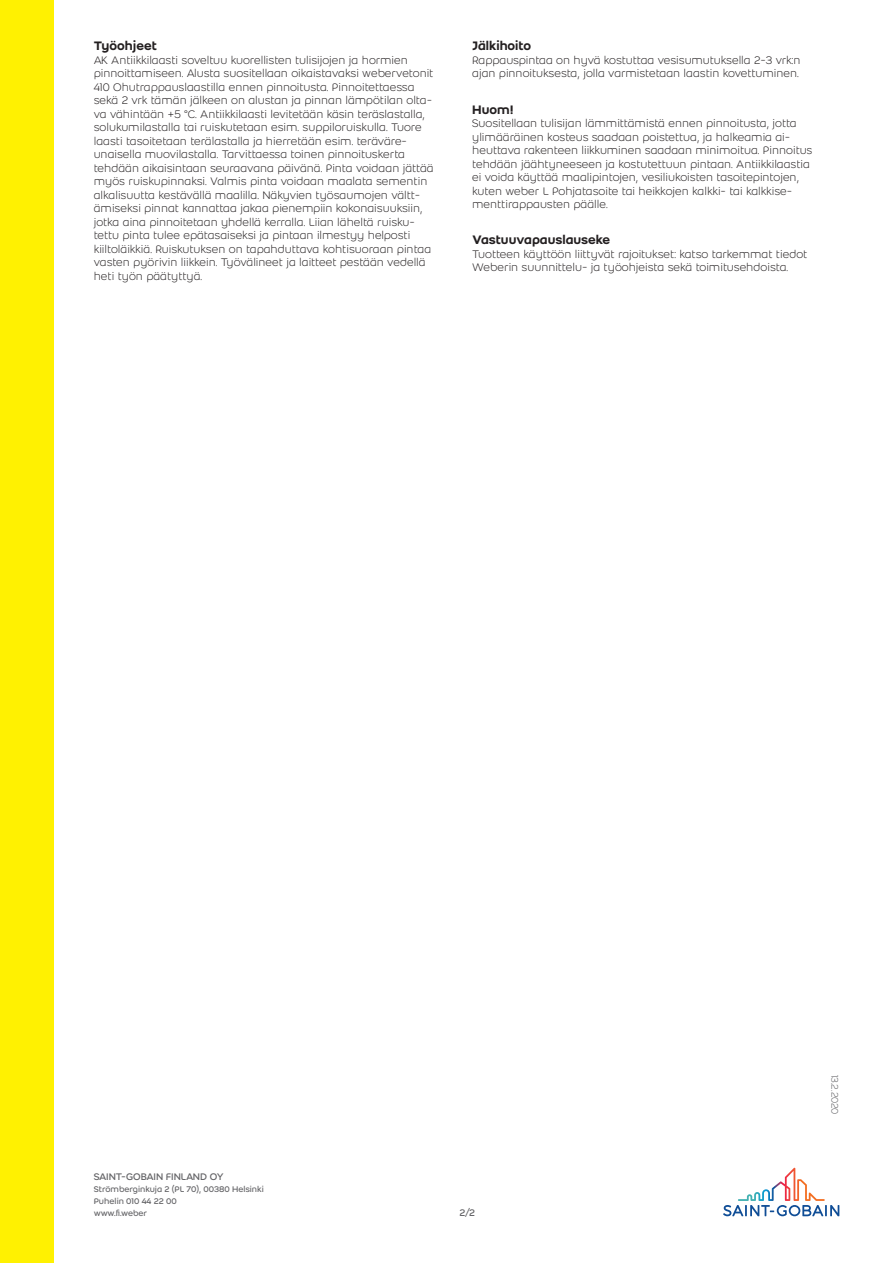
<style>
.page{position:relative;width:893px;height:1263px;background:#fff}
.page>*{position:absolute;margin:0;border:0;box-sizing:border-box;transform-origin:0 0}
.Second_header{font:500 13.5px "Weber";color:#231f20}
.Body_text{font:300 12px/13.5px "Weber";color:#231f20}
.Address_-_company{font:10.5px "Weber";letter-spacing:-.02em;color:#636366}
.Last_modification_da{font:300 10.5px "Weber";letter-spacing:-.02em;color:#636366}
.Paging{font:10.5px "Weber";color:#636366}
.Address{font:9px "Weber";color:#636366}
</style>
<div class="page">
<div style="left:0;top:0;width:54px;height:1263px;background:#fff101"></div>
<svg style="left:723px;top:1168px;width:116px;height:48px"></svg>
<p class="Second_header" style="left:94px;top:36px;width:65px">Työohjeet</p>
<p class="Body_text" style="left:94px;top:53px;width:341px">AK Antiikkilaasti soveltuu kuorellisten tulisijojen ja hormien pinnoittamiseen. Alusta suositellaan oikaistavaksi webervetonit 410 Ohutrappauslaastilla ennen pinnoitusta. Pinnoitettaessa sekä 2 vrk tämän jälkeen on alustan ja pinnan lämpötilan olta&shy;va vähintään +5 °C. Antiikkilaasti levitetään käsin teräslastalla, solukumilastalla tai ruiskutetaan esim. suppiloruiskulla. Tuore laasti tasoitetaan terälastalla ja hierretään esim. teräväre&shy;unaisella muovilastalla. Tarvittaessa toinen pinnoituskerta tehdään aikaisintaan seuraavana päivänä. Pinta voidaan jättää myös ruiskupinnaksi. Valmis pinta voidaan maalata sementin alkalisuutta kestävällä maalilla. Näkyvien työsaumojen vältt&shy;ämiseksi pinnat kannattaa jakaa pienempiin kokonaisuuksiin, jotka aina pinnoitetaan yhdellä kerralla. Liian läheltä ruisku&shy;tettu pinta tulee epätasaiseksi ja pintaan ilmestyy helposti kiiltoläikkiä. Ruiskutuksen on tapahduttava kohtisuoraan pintaa vasten pyörivin liikkein. Työvälineet ja laitteet pestään vedellä heti työn päätyttyä.</p>
<p class="Second_header" style="left:472px;top:36px;width:60px">Jälkihoito</p>
<p class="Body_text" style="left:472px;top:53px;width:330px">Rappauspintaa on hyvä kostuttaa vesisumutuksella 2-3 vrk:n ajan pinnoituksesta, jolla varmistetaan laastin kovettuminen.</p>
<p class="Second_header" style="left:472px;top:99px;width:43px">Huom!</p>
<p class="Body_text" style="left:472px;top:116px;width:342px">Suositellaan tulisijan lämmittämistä ennen pinnoitusta, jotta ylimääräinen kosteus saadaan poistettua, ja halkeamia ai&shy;heuttava rakenteen liikkuminen saadaan minimoitua. Pinnoitus tehdään jäähtyneeseen ja kostutettuun pintaan. Antiikkilaastia ei voida käyttää maalipintojen, vesiliukoisten tasoitepintojen, kuten weber L Pohjatasoite tai heikkojen kalkki- tai kalkkise&shy;menttirappausten päälle.</p>
<p class="Second_header" style="left:472px;top:230px;width:140px">Vastuuvapauslauseke</p>
<p class="Body_text" style="left:472px;top:247px;width:337px">Tuotteen käyttöön liittyvät rajoitukset: katso tarkemmat tiedot<br>Weberin suunnittelu- ja työohjeista sekä toimitusehdoista.</p>
<p class="Address_-_company" style="left:94px;top:1169px;width:131px">SAINT-GOBAIN FINLAND OY</p>
<p class="Address" style="left:94px;top:1183px;width:172px">Strömberginkuja 2 (PL 70), 00380 Helsinki</p>
<p class="Address" style="left:94px;top:1195px;width:85px">Puhelin 010 44 22 00</p>
<p class="Address" style="left:94px;top:1207px;width:55px">www.fi.weber</p>
<p class="Paging" style="left:459px;top:1205px;width:17px">2/2</p>
<p class="Last_modification_da" style="left:842px;top:1075px;width:41px;rotate:90deg">13.2.2020</p>
</div>
